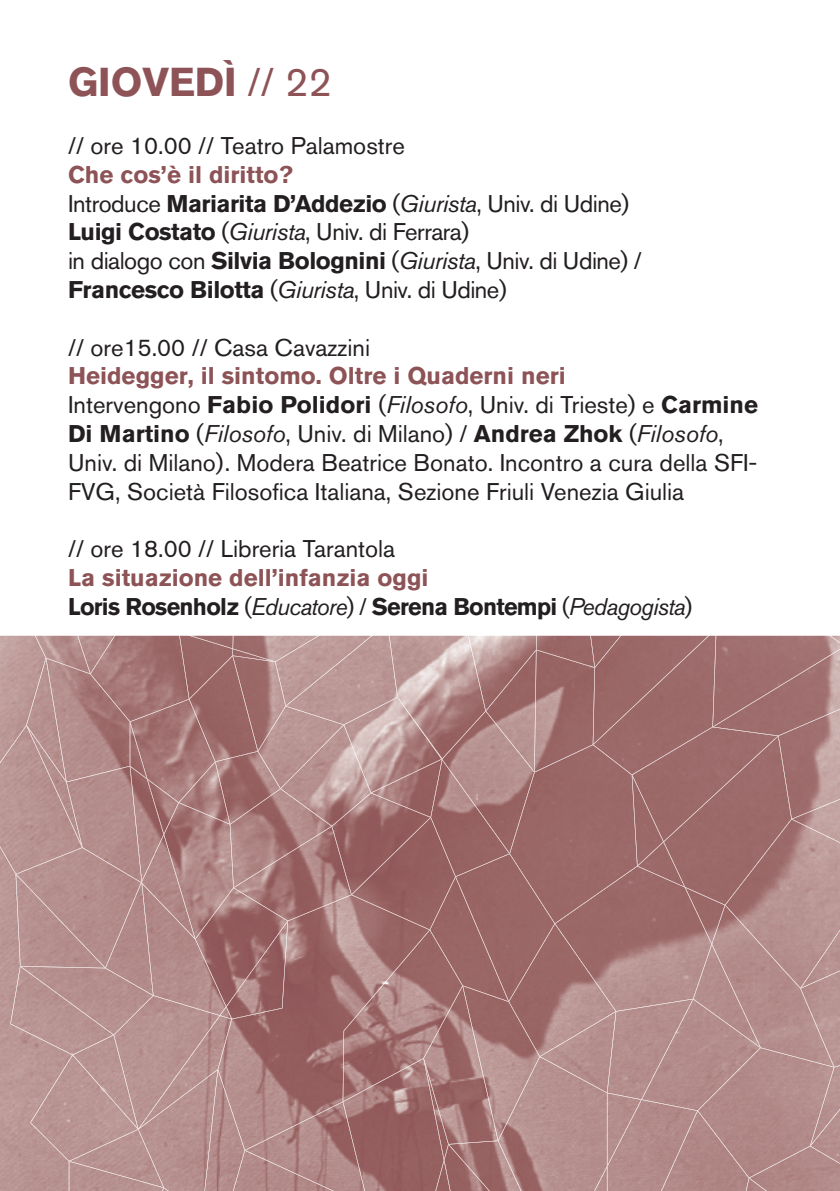
<style>
.page{position:relative;width:840px;height:1191px;background:#fff}
.page>*{position:absolute;margin:0;border:0;box-sizing:border-box;transform-origin:0 0}
.t1{font:700 40px "Akzidenz Grotesk BQ";color:#8d5356}
.t2{font:24px/28.8px "Akzidenz Grotesk BQ";color:#231f20}
.t3{font:24px/28.8px "Akzidenz Grotesk BQ";letter-spacing:-.02em;color:#231f20}
.t4{font:700 24px/28.8px "Akzidenz Grotesk BQ";letter-spacing:-.03em;color:#8d5356}
.s1{font-weight:400}
.s2{font-weight:700;color:#8d5356}
.s3{font-weight:700}
.s4{font-style:italic}
.s5{color:#231f20}
.s6{font-weight:400;color:#231f20}
.s7{font-weight:400;font-style:italic;color:#231f20}
</style>
<div class="page">
<img style="left:0;top:775px;width:629px;height:416px">
<img style="left:0;top:636px;width:489px;height:416px">
<img style="left:489px;top:636px;width:350px;height:139px">
<img style="left:489px;top:774px;width:71px;height:417px">
<img style="left:629px;top:774px;width:210px;height:417px">
<img style="left:559px;top:870px;width:71px;height:321px">
<img style="left:30px;top:1051px;width:460px;height:140px">
<h1 class="t1" style="left:68px;top:59px;width:265px">GiOVeDÌ <span class="s1">// 22</span></h1>
<p class="t2" style="left:68px;top:131px;width:338px">// ore 10.00 // Teatro Palamostre</p>
<p class="t3" style="left:68px;top:160px;width:575px"><span class="s2">che cos’è il diritto?<br></span>Introduce <span class="s3">Mariarita D’Addezio</span> (<span class="s4">Giurista</span>, Univ. di Udine) <span class="s3">luigi costato</span> (<span class="s4">Giurista</span>, Univ. di Ferrara)<br>in dialogo con <span class="s3">Silvia Bolognini</span> (<span class="s4">Giurista</span>, Univ. di Udine) / <span class="s3">Francesco Bilotta</span> (<span class="s4">Giurista</span>, Univ. di Udine)</p>
<p class="t2" style="left:68px;top:333px;width:303px">// ore15.00 // Casa Cavazzini</p>
<p class="t2" style="left:68px;top:361px;width:691px"><span class="s2">Heidegger, il sintomo. Oltre i Quaderni neri<br></span>Intervengono <span class="s3">Fabio Polidori</span> (<span class="s4">Filosofo</span>, Univ. di Trieste) e <span class="s3">carmine Di Martino</span> (<span class="s4">Filosofo</span>, Univ. di milano) / <span class="s3">Andrea zhok</span> (<span class="s4">Filosofo</span>, Univ. di milano). modera Beatrice Bonato. Incontro a cura della SFI-Fvg, Società Filosofica Italiana, Sezione Friuli venezia giulia</p>
<p class="t2" style="left:68px;top:534px;width:328px">// ore 18.00 // Libreria Tarantola</p>
<p class="t4" style="left:68px;top:563px;width:625px">la situazione dell’infanzia oggi<br><span class="s5">loris Rosenholz</span> <span class="s6">(</span><span class="s7">Educatore</span><span class="s6">) /</span> <span class="s5">Serena Bontempi</span> <span class="s6">(</span><span class="s7">Pedagogista</span><span class="s6">)</span></p>
</div>
